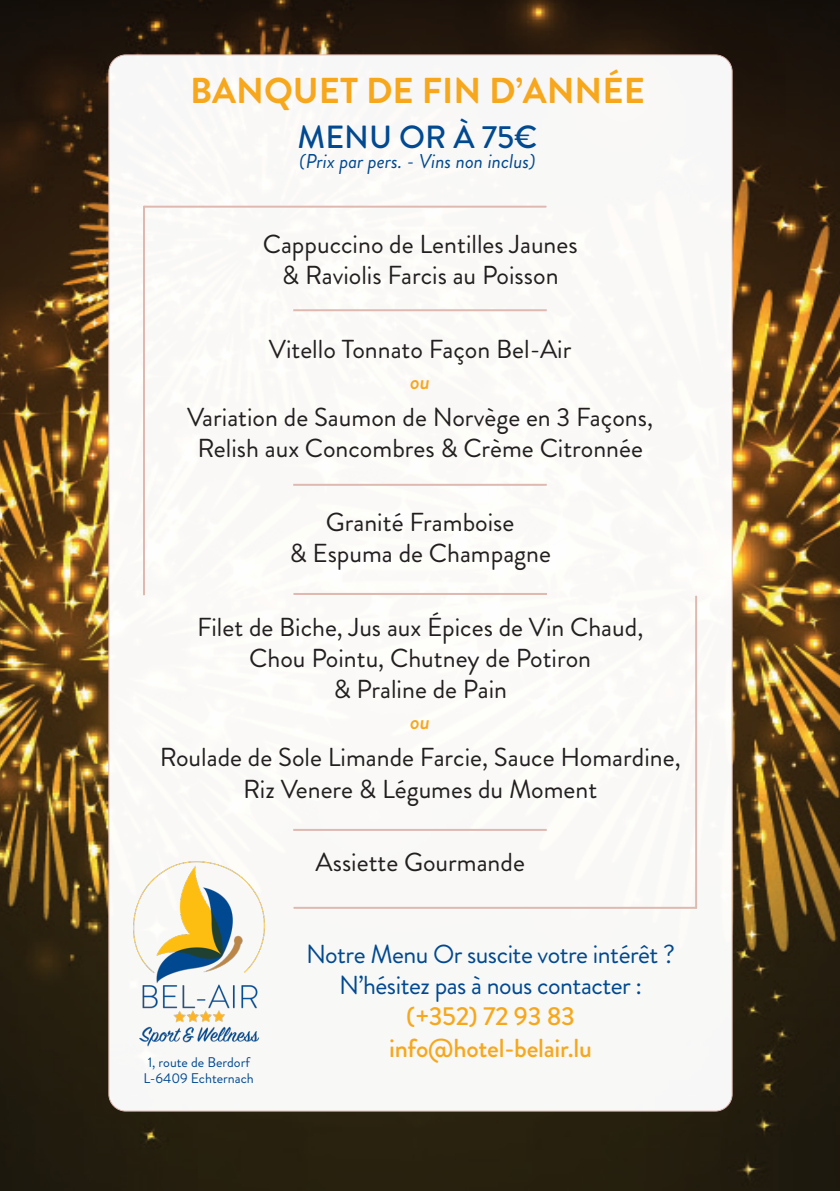
<style>
.page{position:relative;width:840px;height:1191px;background:#fff}
.page>*{position:absolute;margin:0;border:0;box-sizing:border-box;transform-origin:0 0}
.t1{font:700 36px "Brandon Grotesque";color:#f7a71c}
.t2{font:500 32px "Brandon Grotesque";color:#014990}
.t3{font:26px/31.2px "Brandon Grotesque";color:#231f20;text-align:center}
.t4{font:26px/31.2px "Brandon Grotesque";letter-spacing:-.02em;color:#014990;text-align:center}
.t5{font:italic 500 22px "Brandon Grotesque";color:#f7a71c}
.t6{font:italic 20px "Brandon Grotesque";color:#014990}
.t7{font:14px "Brandon Grotesque";color:#014990}
.s1{font-weight:500;color:#f7a71c}
</style>
<div class="page">
<img style="left:0;top:0;width:839px;height:1191px">
<div style="left:109px;top:55px;width:622px;height:1056px;background:#faf8f7;border-radius:17px"></div>
<hr style="left:294px;top:906px;width:401px;height:2px;background:#deb9b0">
<hr style="left:694px;top:596px;width:2px;height:311px;background:#deb9b0">
<hr style="left:144px;top:206px;width:401px;height:2px;background:#deb9b0">
<hr style="left:143px;top:207px;width:2px;height:387px;background:#deb9b0">
<hr style="left:293px;top:593px;width:253px;height:2px;background:#deb9b0">
<hr style="left:293px;top:309px;width:253px;height:2px;background:#deb9b0">
<hr style="left:293px;top:484px;width:253px;height:2px;background:#deb9b0">
<hr style="left:293px;top:829px;width:253px;height:2px;background:#deb9b0">
<img style="left:133px;top:861px;width:132px;height:185px">
<p class="t1" style="left:190px;top:66px;width:456px">BANQUET DE FIN D’ANNÉE</p>
<p class="t2" style="left:297px;top:114px;width:241px">MENU OR À 75€</p>
<p class="t6" style="left:299px;top:147px;width:238px">(Prix par pers. - Vins non inclus)</p>
<p class="t3" style="left:263px;top:229px;width:316px">Cappuccino de Lentilles Jaunes &amp; Raviolis Farcis au Poisson</p>
<p class="t3" style="left:269px;top:334px;width:304px">Vitello Tonnato Façon Bel-Air</p>
<p class="t5" style="left:410px;top:366px;width:21px">ou</p>
<p class="t3" style="left:187px;top:402px;width:467px">Variation de Saumon de Norvège en 3 Façons,<br>Relish aux Concombres &amp; Crème Citronnée</p>
<p class="t3" style="left:289px;top:507px;width:263px">Granité Framboise<br>&amp; Espuma de Champagne</p>
<p class="t3" style="left:197px;top:611px;width:447px">Filet de Biche, Jus aux Épices de Vin Chaud,<br>Chou Pointu, Chutney de Potiron<br>&amp; Praline de Pain</p>
<p class="t5" style="left:410px;top:706px;width:21px">ou</p>
<p class="t3" style="left:160px;top:742px;width:522px">Roulade de Sole Limande Farcie, Sauce Homardine,<br>Riz Venere &amp; Légumes du Moment</p>
<p class="t7" style="left:148px;top:1052px;width:104px">1, route de Berdorf</p>
<p class="t7" style="left:143px;top:1068px;width:112px">L-6409 Echternach</p>
<p class="t3" style="left:315px;top:847px;width:211px">Assiette Gourmande</p>
<p class="t4" style="left:306px;top:939px;width:370px">Notre Menu Or suscite votre intérêt ?<br>N’hésitez pas à nous contacter : <span class="s1">(+352) 72 93 83 info@hotel-belair.lu</span></p>
</div>
